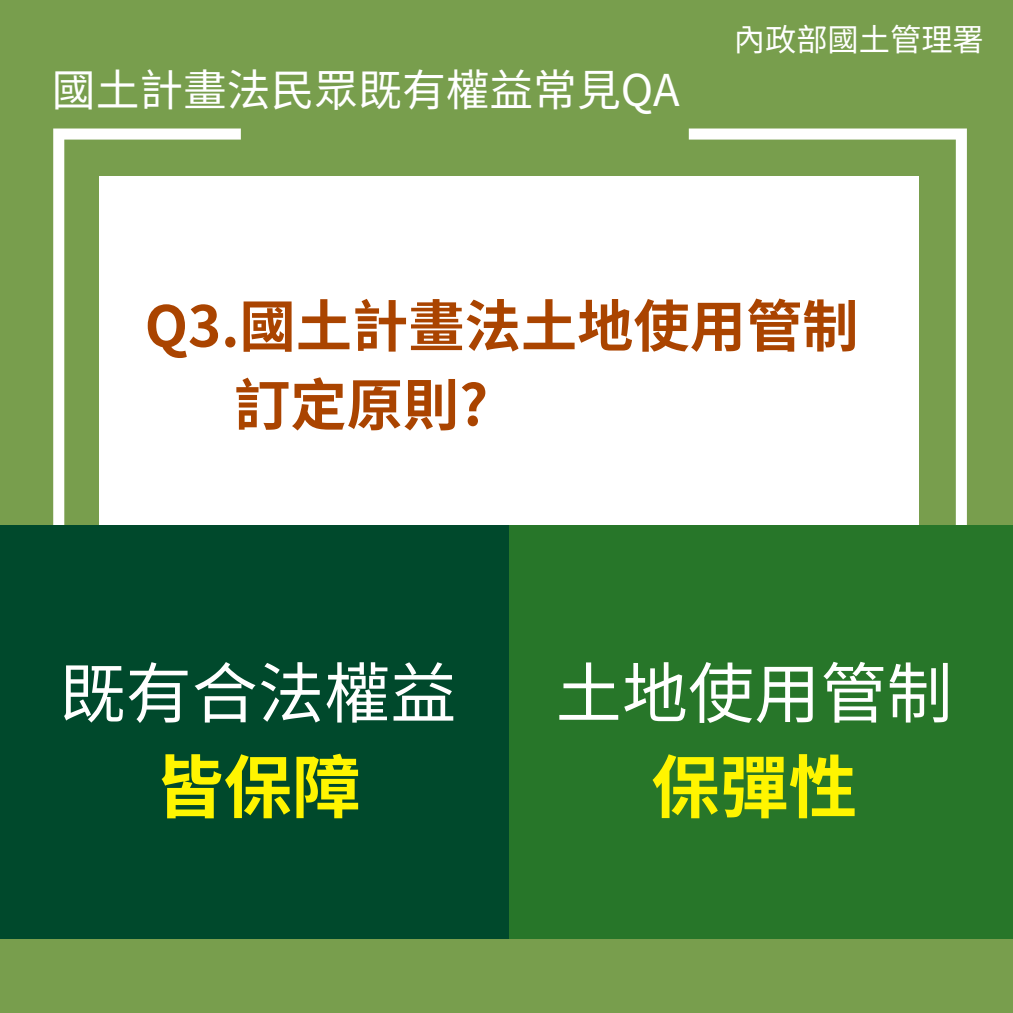
<style>
.page{position:relative;width:1013px;height:1013px;background:#fff}
.page>*{position:absolute;margin:0;border:0;box-sizing:border-box;transform-origin:0 0}
.t1{font:700 68.62px "Noto Sans TC";color:#fff500}
.t2{font:66.12px "Noto Sans TC";color:#fff}
.t3{font:700 56.25px/78.8px "Noto Sans TC";color:#a40}
.t4{font:43.75px "Noto Sans TC";color:#fff}
.t5{font:31.25px "Noto Sans TC";color:#fff}
</style>
<div class="page">
<div style="left:0;top:0;width:1012px;height:1012px;background:#789e4d"></div>
<svg style="left:53px;top:128px;width:188px;height:397px"></svg>
<svg style="left:688px;top:128px;width:278px;height:397px"></svg>
<div style="left:99px;top:176px;width:820px;height:410px;background:#fff"></div>
<div style="left:0;top:525px;width:510px;height:413px;background:#00492c"></div>
<div style="left:509px;top:525px;width:503px;height:413px;background:#277629"></div>
<p class="t4" style="left:52px;top:56px;width:629px">國土計畫法民眾既有權益常見QA</p>
<h3 class="t5" style="left:733px;top:15px;width:251px">內政部國土管理署</h3>
<p class="t3" style="left:234px;top:283px;width:626px;text-indent:-89px">Q3.國土計畫法土地使用管制訂定原則?</p>
<h2 class="t2" style="left:59px;top:641px;width:398px">既有合法權益</h2>
<h2 class="t1" style="left:155px;top:732px;width:207px">皆保障</h2>
<h1 class="t2" style="left:555px;top:641px;width:398px">土地使用管制</h1>
<h1 class="t1" style="left:651px;top:732px;width:207px">保彈性</h1>
</div>
